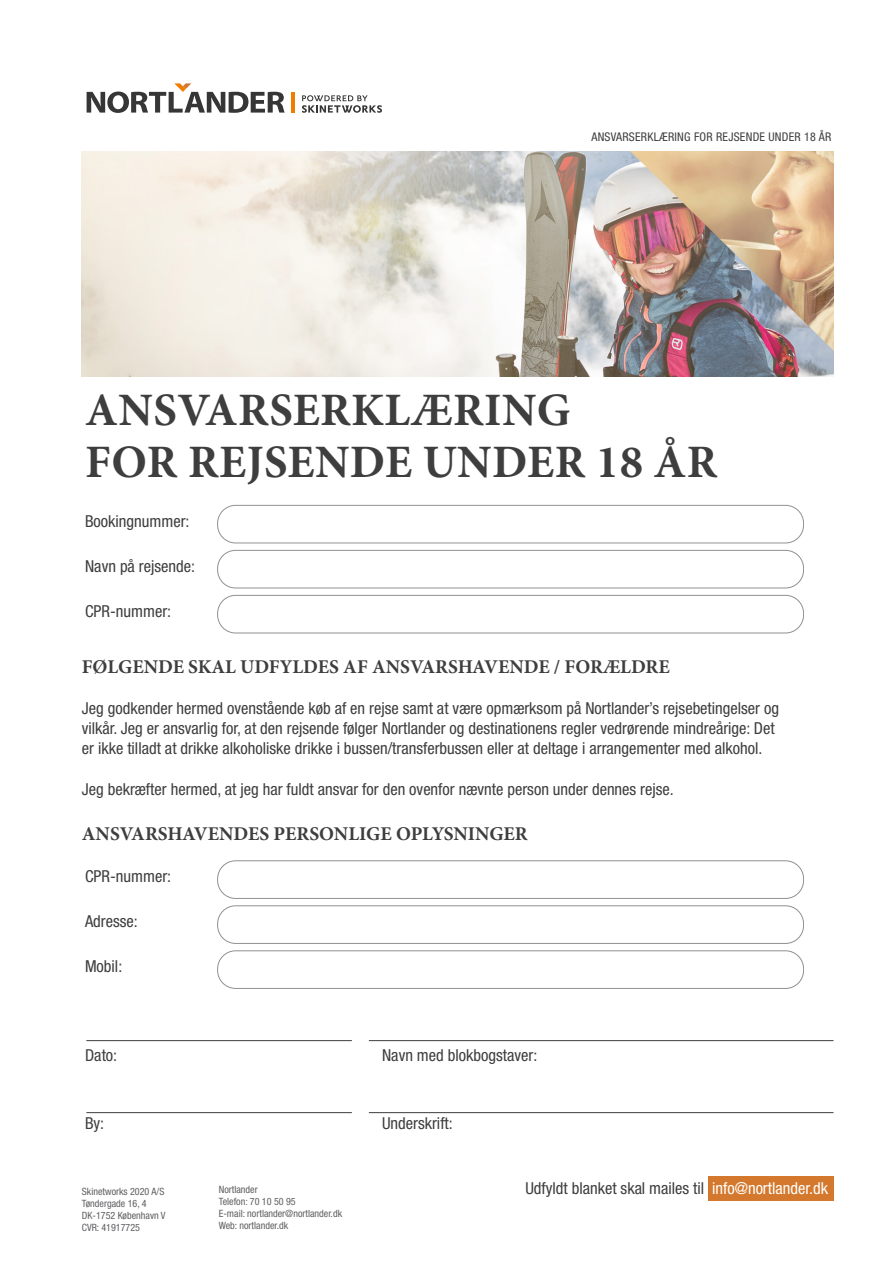
<style>
.page{position:relative;width:893px;height:1263px;background:#fff}
.page>*{position:absolute;margin:0;border:0;box-sizing:border-box;transform-origin:0 0}
.Overskrift_SLOPE_SE{font:700 46.5px "Minion Pro";letter-spacing:.01em;color:#3e3e3f}
.t1{font:700 19.5px "Minion Pro";color:#3e3e3f}
.t2{font:condensed 16.5px/19.8px "Helvetica Neue LT Std";color:#3e3e3f}
.t3{font:condensed 12px "Helvetica Neue LT Std";letter-spacing:.02em;color:#3e3e3f}
.t4{font:condensed 10.05px "Helvetica Neue LT Std";color:#606063}
.s1{color:#fff}
</style>
<div class="page">
<div style="left:708px;top:1177px;width:125px;height:24px;background:#d3782c"></div>
<svg style="left:87px;top:83px;width:198px;height:30px"></svg>
<hr style="left:291px;top:92px;width:4px;height:21px;background:#f07d00">
<svg style="left:302px;top:95px;width:80px;height:18px"></svg>
<div style="left:217px;top:505px;width:587px;height:38px;border:1px solid #3e3e3f;border-radius:18px"></div>
<div style="left:217px;top:860px;width:587px;height:38px;border:1px solid #3e3e3f;border-radius:18px"></div>
<div style="left:217px;top:550px;width:587px;height:38px;border:1px solid #3e3e3f;border-radius:18px"></div>
<div style="left:217px;top:905px;width:587px;height:38px;border:1px solid #3e3e3f;border-radius:18px"></div>
<div style="left:217px;top:595px;width:587px;height:38px;border:1px solid #3e3e3f;border-radius:18px"></div>
<div style="left:217px;top:950px;width:587px;height:38px;border:1px solid #3e3e3f;border-radius:18px"></div>
<hr style="left:86px;top:1040px;width:266px;height:1px;background:#3e3e3f">
<hr style="left:86px;top:1112px;width:266px;height:1px;background:#3e3e3f">
<hr style="left:369px;top:1040px;width:464px;height:1px;background:#3e3e3f">
<hr style="left:369px;top:1112px;width:464px;height:1px;background:#3e3e3f">
<img style="left:82px;top:152px;width:751px;height:225px">
<p class="t3" style="left:591px;top:130px;width:241px">ANSVARSERKLÆRING FOR REJSENDE UNDER 18 ÅR</p>
<p class="Overskrift_SLOPE_SE" style="left:85px;top:377px;width:487px">ANSVARSERKLÆRING</p>
<p class="Overskrift_SLOPE_SE" style="left:85px;top:429px;width:634px">FOR REJSENDE UNDER 18 ÅR</p>
<p class="t2" style="left:85px;top:511px;width:106px">Bookingnummer:</p>
<p class="t2" style="left:85px;top:556px;width:112px">Navn på rejsende:</p>
<p class="t2" style="left:85px;top:601px;width:88px">CPR-nummer:</p>
<p class="t1" style="left:82px;top:653px;width:589px">FØLGENDE SKAL UDFYLDES AF ANSVARSHAVENDE / FORÆLDRE</p>
<p class="t2" style="left:82px;top:698px;width:699px">Jeg godkender hermed ovenstående køb af en rejse samt at være opmærksom på Nortlander’s rejsebetingelser og vilkår. Jeg er ansvarlig for, at den rejsende følger Nortlander og destinationens regler vedrørende mindreårige: Det er ikke tilladt at drikke alkoholiske drikke i bussen/transferbussen eller at deltage i arrangementer med alkohol.</p>
<p class="t2" style="left:82px;top:779px;width:593px">Jeg bekræfter hermed, at jeg har fuldt ansvar for den ovenfor nævnte person under dennes rejse.</p>
<p class="t1" style="left:82px;top:820px;width:447px">ANSVARSHAVENDES PERSONLIGE OPLYSNINGER</p>
<p class="t2" style="left:85px;top:866px;width:88px">CPR-nummer:</p>
<p class="t2" style="left:85px;top:911px;width:54px">Adresse:</p>
<p class="t2" style="left:85px;top:956px;width:39px">Mobil:</p>
<p class="t2" style="left:85px;top:1045px;width:34px">Dato:</p>
<p class="t2" style="left:85px;top:1113px;width:21px">By:</p>
<p class="t2" style="left:382px;top:1045px;width:157px">Navn med blokbogstaver:</p>
<p class="t2" style="left:382px;top:1113px;width:72px">Underskrift:</p>
<p class="t4" style="left:82px;top:1185px;width:84px">Skinetworks 2020 A/S</p>
<p class="t2" style="left:525px;top:1178px;width:304px">Udfyldt blanket skal mailes til <span class="s1">info@nortlander.dk</span></p>
<p class="t4" style="left:82px;top:1197px;width:66px">Tøndergade 16, 4</p>
<p class="t4" style="left:82px;top:1210px;width:85px">DK-1752 København V</p>
<p class="t4" style="left:82px;top:1222px;width:60px">CVR: 41917725</p>
<p class="t4" style="left:219px;top:1183px;width:40px">Nortlander</p>
<p class="t4" style="left:219px;top:1195px;width:79px">Telefon: 70 10 50 95</p>
<p class="t4" style="left:219px;top:1207px;width:125px">E-mail: nortlander@nortlander.dk</p>
<p class="t4" style="left:219px;top:1219px;width:71px">Web: nortlander.dk</p>
</div>
